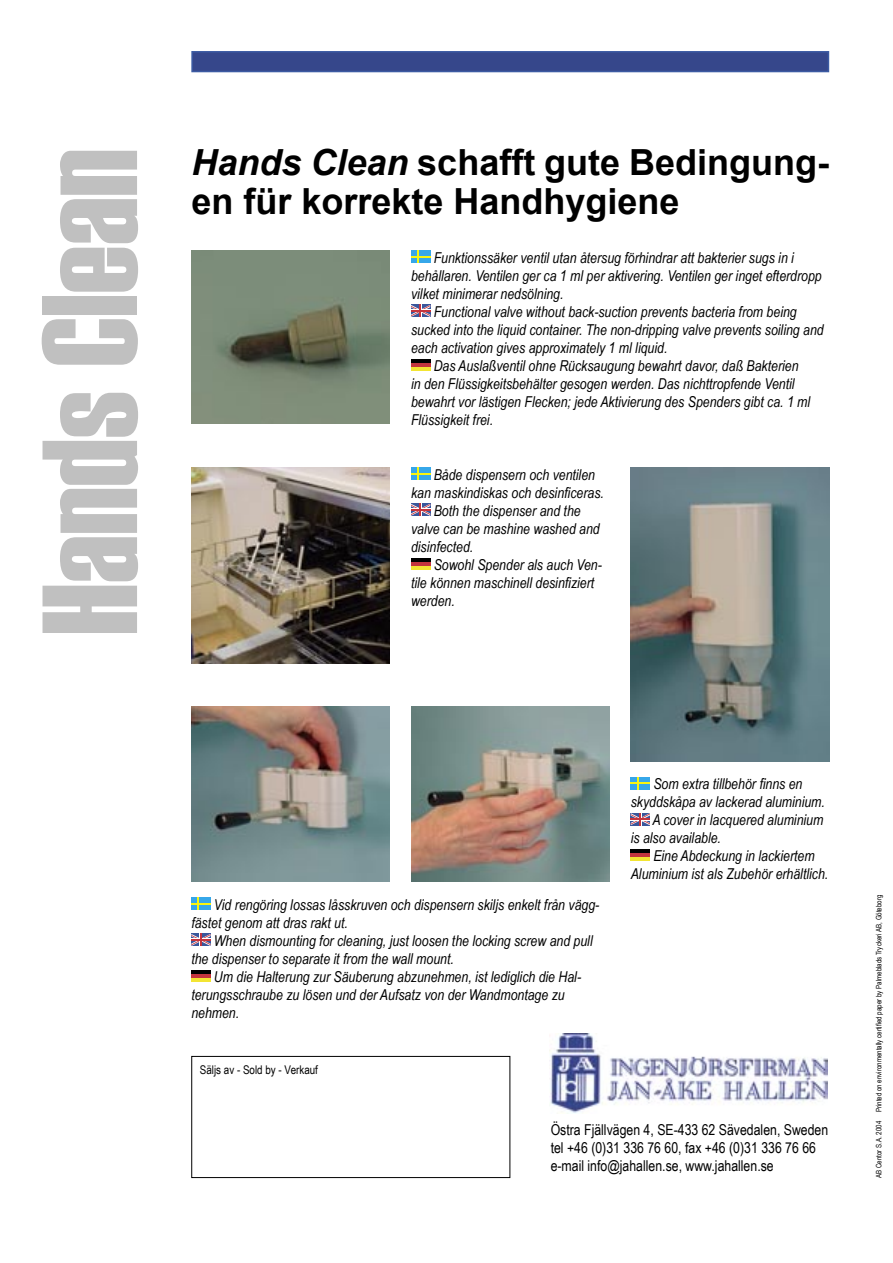
<style>
.page{position:relative;width:893px;height:1263px;background:#fff}
.page>*{position:absolute;margin:0;border:0;box-sizing:border-box;transform-origin:0 0}
.t1{font:135px "Haettenschweiler";color:#c0c0c0}
.t2{font:700 36px/39px "Arial";color:#000}
.t3{font:italic 15px/18px "Arial Narrow";color:#000}
.t4{font:15px "Arial Narrow";color:#000}
.t5{font:12px "Arial Narrow";color:#000}
.t6{font:7.5px "Arial Narrow";color:#000}
.s1{font-style:italic}
</style>
<div class="page">
<div style="left:192px;top:52px;width:636px;height:20px;background:#36478b"></div>
<div style="left:191px;top:51px;width:638px;height:21px;border:2px solid #3c5ba3"></div>
<div style="left:191px;top:1056px;width:319px;height:122px;border:1px solid #000"></div>
<img style="left:549px;top:1033px;width:279px;height:81px">
<svg style="left:411px;top:251px;width:19px;height:12px"></svg>
<svg style="left:411px;top:305px;width:19px;height:12px"></svg>
<div style="left:411px;top:359px;width:19px;height:6px;background:#000"></div>
<div style="left:411px;top:364px;width:19px;height:7px;background:#f3e533"></div>
<hr style="left:411px;top:363px;width:19px;height:4px;background:#c3343e">
<img style="left:191px;top:251px;width:199px;height:173px">
<img style="left:191px;top:468px;width:199px;height:195px">
<img style="left:191px;top:707px;width:199px;height:174px">
<img style="left:411px;top:707px;width:198px;height:174px">
<img style="left:631px;top:468px;width:198px;height:293px">
<svg style="left:411px;top:468px;width:19px;height:12px"></svg>
<svg style="left:411px;top:504px;width:19px;height:12px"></svg>
<div style="left:411px;top:558px;width:19px;height:6px;background:#000"></div>
<div style="left:411px;top:563px;width:19px;height:7px;background:#f3e533"></div>
<hr style="left:411px;top:562px;width:19px;height:4px;background:#c3343e">
<div style="left:191px;top:898px;width:20px;height:12px;background:#36a7e9"></div>
<hr style="left:191px;top:903px;width:20px;height:2px;background:#f7f410">
<svg style="left:197px;top:898px;width:2px;height:12px"></svg>
<svg style="left:191px;top:934px;width:20px;height:12px"></svg>
<div style="left:191px;top:970px;width:20px;height:6px;background:#000"></div>
<div style="left:191px;top:975px;width:20px;height:7px;background:#f3e533"></div>
<hr style="left:191px;top:974px;width:20px;height:4px;background:#c3343e">
<svg style="left:631px;top:777px;width:19px;height:12px"></svg>
<svg style="left:631px;top:813px;width:19px;height:12px"></svg>
<div style="left:631px;top:849px;width:19px;height:7px;background:#000"></div>
<div style="left:631px;top:855px;width:19px;height:6px;background:#f3e533"></div>
<hr style="left:631px;top:853px;width:19px;height:4px;background:#c3343e">
<h1 class="t1" style="left:-2px;top:635px;width:488px;rotate:-90deg">Hands Clean</h1>
<p class="t2" style="left:191px;top:144px;width:639px"><span class="s1">Hands Clean</span> schafft gute Bedingung&shy;en für korrekte Handhygiene</p>
<p class="t3" style="left:411px;top:248px;width:412px;text-indent:23px">Funktionssäker ventil utan återsug förhindrar att bakterier sugs in i behållaren. Ventilen ger ca 1 ml per aktivering. Ventilen ger inget efterdropp vilket minimerar nedsölning.</p>
<p class="t3" style="left:411px;top:302px;width:414px;text-indent:23px">Functional valve without back-suction prevents bacteria from being sucked into the liquid container. The non-dripping valve prevents soiling and each activation gives approximately 1 ml liquid.</p>
<p class="t3" style="left:411px;top:356px;width:401px;text-indent:23px">Das Auslaßventil ohne Rücksaugung bewahrt davor, daß Bakterien in den Flüssigkeitsbehälter gesogen werden. Das nichttropfende Ventil bewahrt vor lästigen Flecken; jede Aktivierung des Spenders gibt ca. 1 ml Flüssigkeit frei.</p>
<p class="t3" style="left:411px;top:465px;width:194px;text-indent:23px">Både dispensern och ventilen kan maskindiskas och desinficeras.</p>
<p class="t3" style="left:411px;top:501px;width:190px;text-indent:23px">Both the dispenser and the valve can be mashine washed and disinfected.</p>
<p class="t3" style="left:411px;top:555px;width:192px;text-indent:23px">Sowohl Spender als auch Ven&shy;tile können maschinell desinfiziert werden.</p>
<p class="t3" style="left:191px;top:895px;width:409px;text-indent:23px">Vid rengöring lossas låsskruven och dispensern skiljs enkelt från vägg&shy;fästet genom att dras rakt ut.</p>
<p class="t3" style="left:191px;top:931px;width:403px;text-indent:23px">When dismounting for cleaning, just loosen the locking screw and pull the dispenser to separate it from the wall mount.</p>
<p class="t3" style="left:191px;top:967px;width:391px;text-indent:23px">Um die Halterung zur Säuberung abzunehmen, ist lediglich die Hal&shy;terungsschraube zu lösen und der Aufsatz von der Wandmontage zu nehmen.</p>
<p class="t5" style="left:200px;top:1061px;width:120px">Säljs av - Sold by - Verkauf</p>
<p class="t3" style="left:631px;top:775px;width:196px;text-align:center">Som extra tillbehör finns en skyddskåpa av lackerad aluminium.</p>
<p class="t3" style="left:631px;top:811px;width:194px;text-indent:22px">A cover in lacquered aluminium is also available.</p>
<p class="t3" style="left:631px;top:847px;width:199px;text-align:center">Eine Abdeckung in lackiertem<br>Aluminium ist als Zubehör erhältlich.</p>
<p class="t4" style="left:551px;top:1119px;width:279px">Östra Fjällvägen 4, SE-433 62 Sävedalen, Sweden</p>
<p class="t4" style="left:551px;top:1137px;width:267px">tel +46 (0)31 336 76 60, fax +46 (0)31 336 76 66</p>
<p class="t4" style="left:551px;top:1155px;width:225px">e-mail info@jahallen.se, www.jahallen.se</p>
<p class="t6" style="left:873px;top:1178px;width:285px;rotate:-90deg">AB Centor S.A. 2004 Printed on environmentally certified paper by Palmeblads Tryckeri AB, Göteborg</p>
</div>
